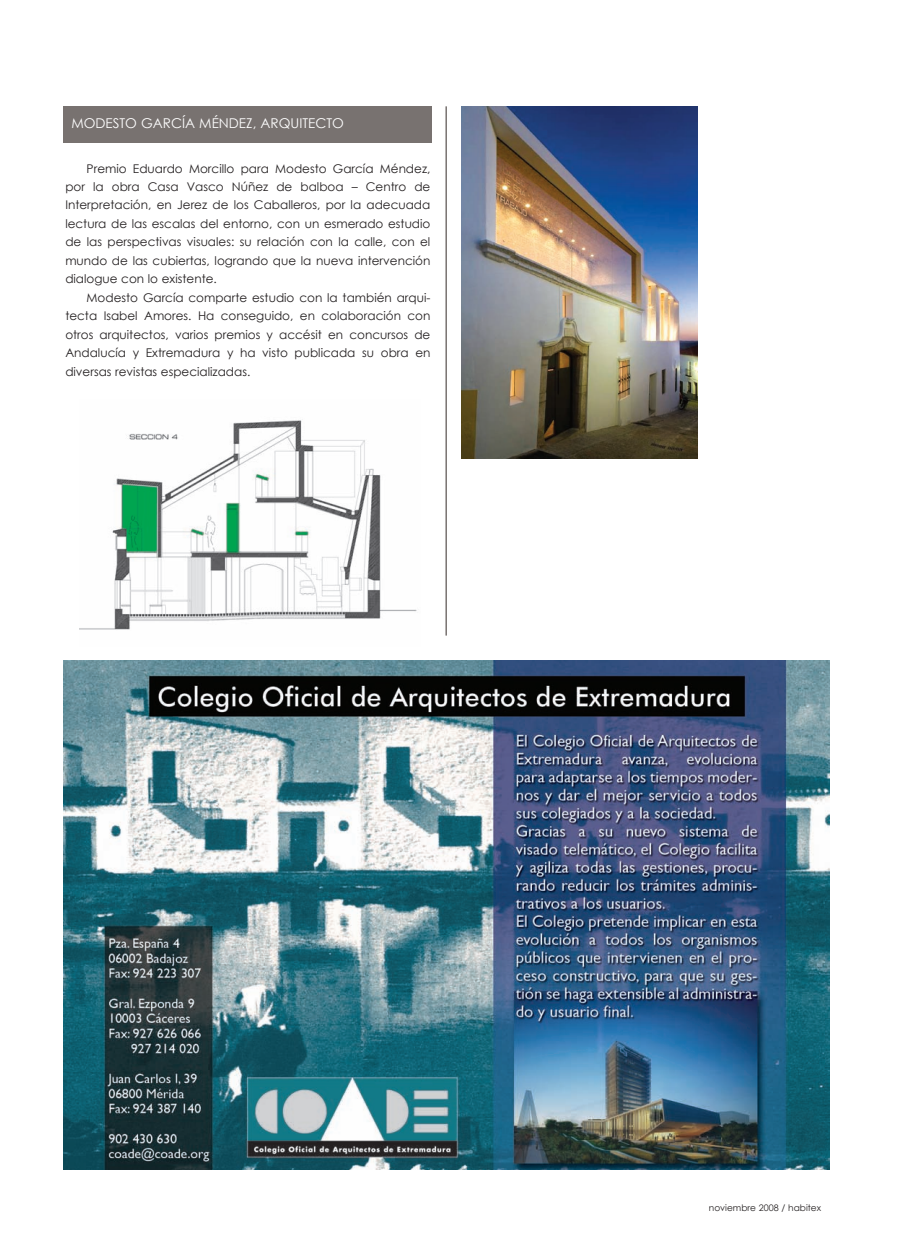
<style>
.page{position:relative;width:915px;height:1255px;background:#fff}
.page>*{position:absolute;margin:0;border:0;box-sizing:border-box;transform-origin:0 0}
.t1{font:13.5px "Century Gothic";color:#fff}
.t2{font:12px/18.5px "Century Gothic";color:#231f20;text-align:justify}
.t3{font:9px "Century Gothic";color:#231f20}
</style>
<div class="page">
<img style="left:64px;top:660px;width:765px;height:509px">
<img style="left:461px;top:106px;width:236px;height:352px">
<img style="left:80px;top:420px;width:337px;height:210px">
<hr style="left:445px;top:106px;width:2px;height:529px;background:#787270">
<div style="left:64px;top:106px;width:368px;height:36px;background:#787270"></div>
<p class="t1" style="left:71px;top:114px;width:274px">MODESTO GARCÍA MÉNDEZ, ARQUITECTO</p>
<p class="t2" style="left:65px;top:159px;width:366px;text-indent:21px">Premio Eduardo Morcillo para Modesto García Méndez, por la obra Casa Vasco Núñez de balboa – Centro de Interpretación, en Jerez de los Caballeros, por la adecuada lectura de las escalas del entorno, con un esmerado estudio de las perspectivas visuales: su relación con la calle, con el mundo de las cubiertas, logrando que la nueva intervención dialogue con lo existente.</p>
<p class="t2" style="left:65px;top:288px;width:366px;text-indent:21px">Modesto García comparte estudio con la también arqui&shy;tecta Isabel Amores. Ha conseguido, en colaboración con otros arquitectos, varios premios y accésit en concursos de Andalucía y Extremadura y ha visto publicada su obra en diversas revistas especializadas.</p>
<p class="t3" style="left:708px;top:1201px;width:114px">noviembre 2008 / habitex</p>
</div>
